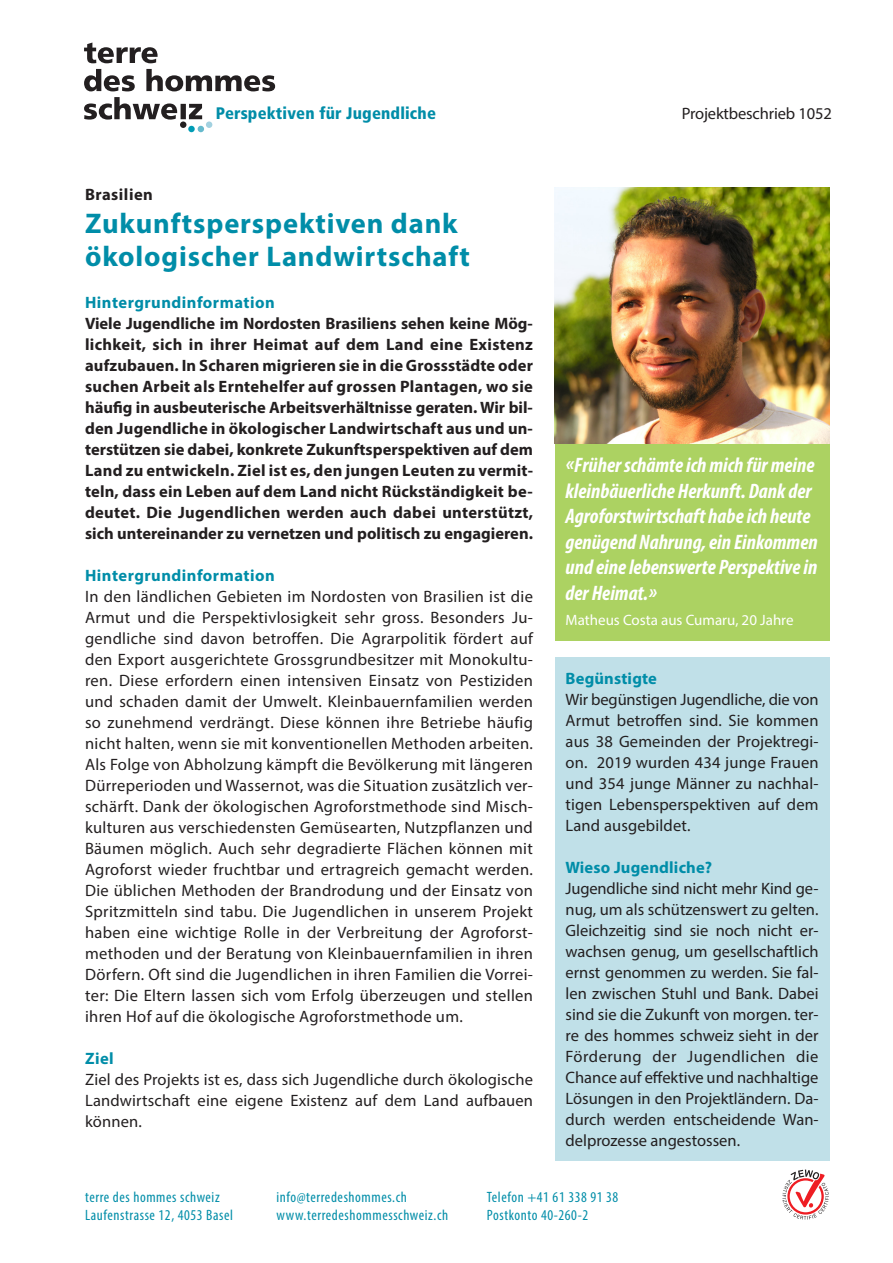
<style>
.page{position:relative;width:893px;height:1263px;background:#fff}
.page>*{position:absolute;margin:0;border:0;box-sizing:border-box;transform-origin:0 0}
.t1{font:700 28.5px "Myriad Pro";letter-spacing:.03em;color:#008da8}
.t2{font:italic 700 condensed 21px/25.5px "Myriad Pro";color:#fff}
.t3{font:900 condensed 16.65px "Frutiger";letter-spacing:.01em;color:#008da8}
.t4{font:16.5px/21px "Myriad Pro";letter-spacing:.01em;color:#231f20;text-align:justify}
.t5{font:700 16.5px/21px "Myriad Pro";color:#231f20;text-align:justify}
.Zwischentitel_klein{font:700 16.5px "Myriad Pro";letter-spacing:.025em;color:#008da8}
.t6{font:16.5px "Myriad Pro";letter-spacing:-.01em;color:#231f20}
.t7{font:700 16.5px "Myriad Pro";letter-spacing:.03em;color:#231f20}
.Frutiger_Condensed_s{font:condensed 15px "Myriad Pro";letter-spacing:.04em;color:#008da8}
.t8{font:15px "Myriad Pro";color:#fff}
</style>
<div class="page">
<div style="left:555px;top:444px;width:274px;height:197px;background:#acd262"></div>
<div style="left:555px;top:657px;width:274px;height:504px;background:#c0e0e8"></div>
<svg style="left:782px;top:1169px;width:47px;height:51px"></svg>
<img style="left:555px;top:188px;width:274px;height:256px">
<div style="left:180px;top:121px;width:6px;height:7px;background:#231f20;border-radius:50%"></div>
<div style="left:206px;top:121px;width:6px;height:7px;background:#a2d1e0;border-radius:50%"></div>
<svg style="left:198px;top:126px;width:6px;height:6px"></svg>
<div style="left:188px;top:126px;width:7px;height:6px;background:#009cb5;border-radius:50%"></div>
<svg style="left:84px;top:43px;width:74px;height:20px"></svg>
<svg style="left:84px;top:69px;width:191px;height:22px"></svg>
<svg style="left:84px;top:97px;width:118px;height:23px"></svg>
<p class="t3" style="left:216px;top:103px;width:222px">Perspektiven für Jugendliche</p>
<p class="t6" style="left:682px;top:103px;width:152px">Projektbeschrieb 1052</p>
<p class="t7" style="left:85px;top:184px;width:69px">Brasilien</p>
<p class="t1" style="left:85px;top:205px;width:374px">Zukunftsperspektiven dank</p>
<p class="t1" style="left:85px;top:238px;width:386px">ökologischer Landwirtschaft</p>
<p class="Zwischentitel_klein" style="left:85px;top:292px;width:191px">Hintergrundinformation</p>
<p class="t5" style="left:85px;top:313px;width:449px">Viele Jugendliche im Nordosten Brasiliens sehen keine Mög&shy;lichkeit, sich in ihrer Heimat auf dem Land eine Existenz aufzubauen. In Scharen migrieren sie in die Grossstädte oder suchen Arbeit als Erntehelfer auf grossen Plantagen, wo sie häufig in ausbeuterische Arbeitsverhältnisse geraten. Wir bil&shy;den Jugendliche in ökologischer Landwirtschaft aus und un&shy;terstützen sie dabei, konkrete Zukunftsperspektiven auf dem Land zu entwickeln. Ziel ist es, den jungen Leuten zu vermit&shy;teln, dass ein Leben auf dem Land nicht Rückständigkeit be&shy;deutet. Die Jugendlichen werden auch dabei unterstützt, sich untereinander zu vernetzen und politisch zu engagieren.</p>
<p class="Zwischentitel_klein" style="left:85px;top:565px;width:191px">Hintergrundinformation</p>
<p class="t4" style="left:85px;top:586px;width:449px">In den ländlichen Gebieten im Nordosten von Brasilien ist die Armut und die Perspektivlosigkeit sehr gross. Besonders Ju&shy;gendliche sind davon betroffen. Die Agrarpolitik fördert auf den Export ausgerichtete Grossgrundbesitzer mit Monokultu&shy;ren. Diese erfordern einen intensiven Einsatz von Pestiziden und schaden damit der Umwelt. Kleinbauernfamilien werden so zunehmend verdrängt. Diese können ihre Betriebe häufig nicht halten, wenn sie mit konventionellen Methoden arbeiten.<br>Als Folge von Abholzung kämpft die Bevölkerung mit längeren Dürreperioden und Wassernot, was die Situation zusätzlich ver&shy;schärft. Dank der ökologischen Agroforstmethode sind Misch&shy;kulturen aus verschiedensten Gemüsearten, Nutzpflanzen und Bäumen möglich. Auch sehr degradierte Flächen können mit Agroforst wieder fruchtbar und ertragreich gemacht werden.<br>Die üblichen Methoden der Brandrodung und der Einsatz von Spritzmitteln sind tabu. Die Jugendlichen in unserem Projekt haben eine wichtige Rolle in der Verbreitung der Agroforst&shy;methoden und der Beratung von Kleinbauernfamilien in ihren Dörfern. Oft sind die Jugendlichen in ihren Familien die Vorrei&shy;ter: Die Eltern lassen sich vom Erfolg überzeugen und stellen ihren Hof auf die ökologische Agroforstmethode um.</p>
<p class="Zwischentitel_klein" style="left:85px;top:1048px;width:30px">Ziel</p>
<p class="t4" style="left:85px;top:1069px;width:449px">Ziel des Projekts ist es, dass sich Jugendliche durch ökologische Landwirtschaft eine eigene Existenz auf dem Land aufbauen können.</p>
<p class="t2" style="left:566px;top:452px;width:254px">«Früher schämte ich mich für meine kleinbäuerliche Herkunft. Dank der<br>Agroforstwirtschaft habe ich heute genügend Nahrung, ein Einkommen und eine lebenswerte Perspektive in der Heimat.»</p>
<p class="t8" style="left:566px;top:611px;width:230px">Matheus Costa aus Cumaru, 20 Jahre</p>
<p class="Zwischentitel_klein" style="left:566px;top:668px;width:93px">Begünstigte</p>
<p class="t6" style="left:566px;top:689px;width:255px">Wir begünstigen Jugendliche, die von</p>
<p class="t4" style="left:566px;top:710px;width:255px">Armut betroffen sind. Sie kommen aus 38 Gemeinden der Projektregi&shy;on. 2019 wurden 434 junge Frauen und 354 junge Männer zu nachhal&shy;tigen Lebensperspektiven auf dem Land ausgebildet.</p>
<p class="Zwischentitel_klein" style="left:566px;top:857px;width:148px">Wieso Jugendliche?</p>
<p class="t4" style="left:566px;top:878px;width:255px">Jugendliche sind nicht mehr Kind ge&shy;nug, um als schützenswert zu gelten.<br>Gleichzeitig sind sie noch nicht er&shy;wachsen genug, um gesellschaftlich ernst genommen zu werden. Sie fal&shy;len zwischen Stuhl und Bank. Dabei sind sie die Zukunft von morgen. ter&shy;re des hommes schweiz sieht in der Förderung der Jugendlichen die Chance auf effektive und nachhaltige Lösungen in den Projektländern. Da&shy;durch werden entscheidende Wan&shy;delprozesse angestossen.</p>
<p class="Frutiger_Condensed_s" style="left:85px;top:1187px;width:136px">terre des hommes schweiz</p>
<p class="Frutiger_Condensed_s" style="left:85px;top:1205px;width:150px">Laufenstrasse 12, 4053 Basel</p>
<p class="Frutiger_Condensed_s" style="left:276px;top:1187px;width:132px">info@terredeshommes.ch</p>
<p class="Frutiger_Condensed_s" style="left:276px;top:1205px;width:173px">www.terredeshommesschweiz.ch</p>
<p class="Frutiger_Condensed_s" style="left:487px;top:1187px;width:133px">Telefon +41 61 338 91 38</p>
<p class="Frutiger_Condensed_s" style="left:487px;top:1205px;width:103px">Postkonto 40-260-2</p>
</div>
